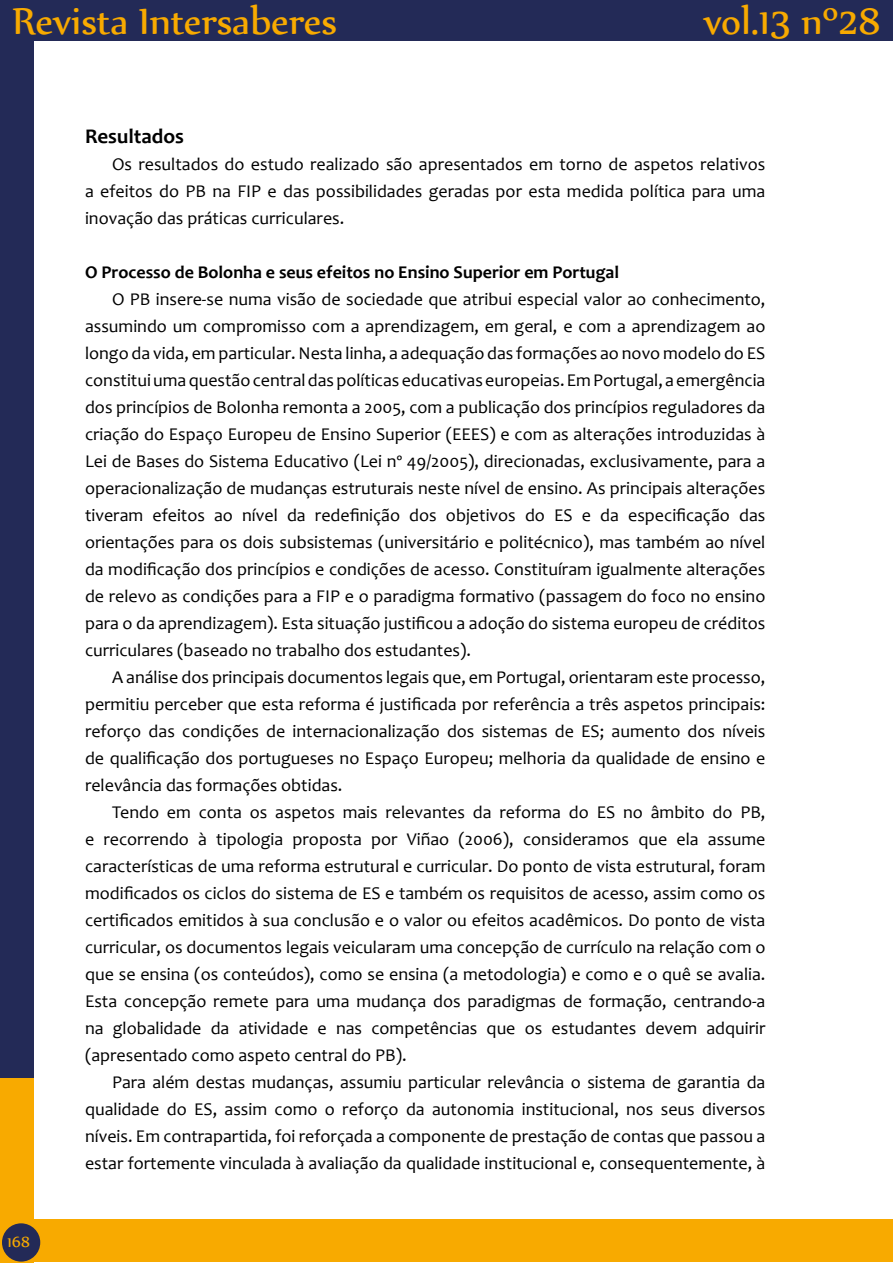
<style>
.page{position:relative;width:893px;height:1263px;background:#fff}
.page>*{position:absolute;margin:0;border:0;box-sizing:border-box;transform-origin:0 0}
.t1{font:45px "Nyala";color:#f8aa00}
.t2{font:700 21px "Candara";color:#000}
.t3{font:18px/27px "Candara";color:#000;text-align:justify}
.t4{font:700 18px "Candara";color:#000}
.t5{font:18px "Nyala";color:#f8aa00}
</style>
<div class="page">
<div style="left:0;top:0;width:33px;height:1081px;background:#232a57"></div>
<div style="left:0;top:0;width:893px;height:41px;background:#232a57"></div>
<div style="left:0;top:1078px;width:33px;height:185px;background:#f8aa00"></div>
<div style="left:21px;top:1219px;width:872px;height:43px;background:#f8aa00"></div>
<div style="left:2px;top:1223px;width:38px;height:38px;background:#232a57;border-radius:50%"></div>
<h1 class="t1" style="left:13px;top:-6px;width:326px">Revista Intersaberes</h1>
<h1 class="t1" style="left:704px;top:-6px;width:178px">vol.13 nº28</h1>
<p class="t5" style="left:8px;top:1231px;width:24px">168</p>
<p class="t2" style="left:85px;top:123px;width:100px">Resultados</p>
<p class="t3" style="left:85px;top:150px;width:682px;text-indent:27px">Os resultados do estudo realizado são apresentados em torno de aspetos relativos a efeitos do PB na FIP e das possibilidades geradas por esta medida política para uma inovação das práticas curriculares.</p>
<p class="t4" style="left:85px;top:261px;width:536px">O Processo de Bolonha e seus efeitos no Ensino Superior em Portugal</p>
<p class="t3" style="left:85px;top:285px;width:682px;text-indent:27px">O PB insere-se numa visão de sociedade que atribui especial valor ao conhecimento, assumindo um compromisso com a aprendizagem, em geral, e com a aprendizagem ao longo da vida, em particular. Nesta linha, a adequação das formações ao novo modelo do ES constitui uma questão central das políticas educativas europeias. Em Portugal, a emergência dos princípios de Bolonha remonta a 2005, com a publicação dos princípios reguladores da criação do Espaço Europeu de Ensino Superior (EEES) e com as alterações introduzidas à Lei de Bases do Sistema Educativo (Lei nº 49/2005), direcionadas, exclusivamente, para a operacionalização de mudanças estruturais neste nível de ensino. As principais alterações tiveram efeitos ao nível da redefinição dos objetivos do ES e da especificação das orientações para os dois subsistemas (universitário e politécnico), mas também ao nível da modificação dos princípios e condições de acesso. Constituíram igualmente alterações de relevo as condições para a FIP e o paradigma formativo (passagem do foco no ensino para o da aprendizagem). Esta situação justificou a adoção do sistema europeu de créditos curriculares (baseado no trabalho dos estudantes).</p>
<p class="t3" style="left:85px;top:663px;width:682px;text-indent:27px">A análise dos principais documentos legais que, em Portugal, orientaram este processo, permitiu perceber que esta reforma é justificada por referência a três aspetos principais: reforço das condições de internacionalização dos sistemas de ES; aumento dos níveis de qualificação dos portugueses no Espaço Europeu; melhoria da qualidade de ensino e relevância das formações obtidas.</p>
<p class="t3" style="left:85px;top:798px;width:682px;text-indent:27px">Tendo em conta os aspetos mais relevantes da reforma do ES no âmbito do PB, e recorrendo à tipologia proposta por Viñao (2006), consideramos que ela assume características de uma reforma estrutural e curricular. Do ponto de vista estrutural, foram modificados os ciclos do sistema de ES e também os requisitos de acesso, assim como os certificados emitidos à sua conclusão e o valor ou efeitos acadêmicos. Do ponto de vista curricular, os documentos legais veicularam uma concepção de currículo na relação com o que se ensina (os conteúdos), como se ensina (a metodologia) e como e o quê se avalia.<br>Esta concepção remete para uma mudança dos paradigmas de formação, centrando-a na globalidade da atividade e nas competências que os estudantes devem adquirir (apresentado como aspeto central do PB).</p>
<p class="t3" style="left:85px;top:1068px;width:682px;text-indent:27px">Para além destas mudanças, assumiu particular relevância o sistema de garantia da qualidade do ES, assim como o reforço da autonomia institucional, nos seus diversos níveis. Em contrapartida, foi reforçada a componente de prestação de contas que passou a estar fortemente vinculada à avaliação da qualidade institucional e, consequentemente, à</p>
</div>
